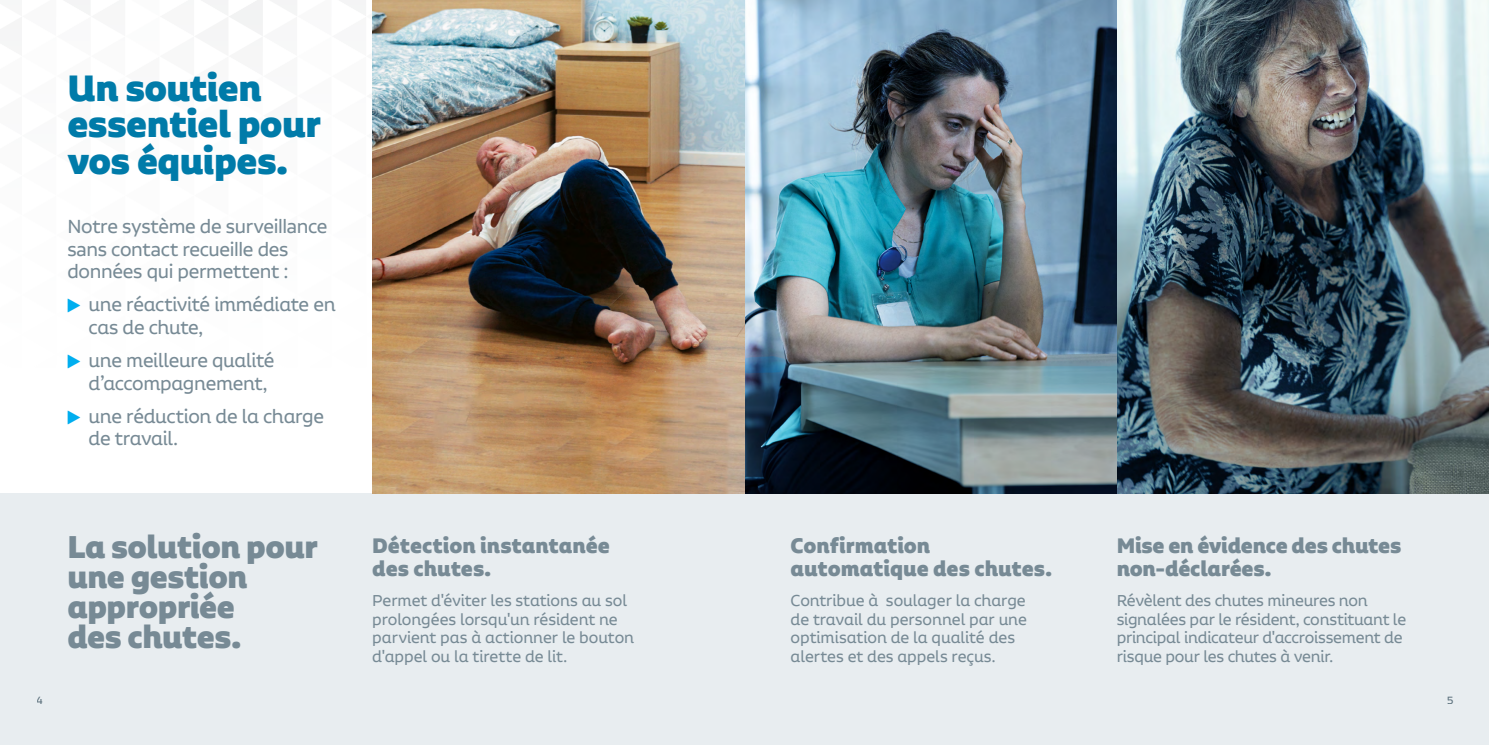
<style>
.page{position:relative;width:1489px;height:745px;background:#fff}
.page>*{position:absolute;margin:0;border:0;box-sizing:border-box;transform-origin:0 0}
.t1{font:900 43.62px/36.4px "Alvar Essential Alt";letter-spacing:-.015em;color:#007ba9}
.t2{font:900 37.5px/30px "Alvar Essential Alt";letter-spacing:-.015em;color:#778a95}
.t3{font:900 25px/22.5px "Alvar Essential Alt";letter-spacing:-.005em;color:#778a95}
.t4{font:22.5px/22.5px "Alvar Essential Alt";letter-spacing:-.015em;color:#778a95}
.t5{font:22.5px/22.5px "Alvar Essential";letter-spacing:-.015em;color:#778a95}
.t6{font:18.75px/18.8px "Alvar Essential Alt";letter-spacing:-.005em;color:#778a95}
.t7{font:12.5px "Alvar Essential Alt";color:#647883}
</style>
<div class="page">
<img style="left:0;top:0;width:1488px;height:744px">
<h1 class="t1" style="left:67px;top:69px;width:255px">Un soutien essentiel pour vos équipes.</h1>
<p class="t5" style="left:67px;top:215px;width:262px">Notre système de surveillance sans contact recueille des données qui permettent :</p>
<p class="t4" style="left:89px;top:293px;width:248px">une réactivité immédiate en cas de chute,</p>
<p class="t4" style="left:89px;top:348px;width:187px">une meilleure qualité d’accompagnement,</p>
<p class="t4" style="left:89px;top:404px;width:237px">une réduction de la charge de travail.</p>
<h2 class="t2" style="left:67px;top:530px;width:252px">La solution pour une gestion appropriée<br>des chutes.</h2>
<h3 class="t3" style="left:372px;top:533px;width:239px">Détection instantanée des chutes.</h3>
<p class="t6" style="left:372px;top:590px;width:263px">Permet d'éviter les stations au sol prolongées lorsqu'un résident ne parvient pas à actionner le bouton d'appel ou la tirette de lit.</p>
<h3 class="t3" style="left:790px;top:533px;width:263px">Confirmation automatique des chutes.</h3>
<p class="t6" style="left:790px;top:590px;width:238px">Contribue à soulager la charge de travail du personnel par une optimisation de la qualité des alertes et des appels reçus.</p>
<h3 class="t3" style="left:1116px;top:533px;width:286px">Mise en évidence des chutes non-déclarées.</h3>
<p class="t6" style="left:1116px;top:590px;width:291px">Révèlent des chutes mineures non signalées par le résident, constituant le principal indicateur d'accroissement de risque pour les chutes à venir.</p>
<p class="t7" style="left:37px;top:692px;width:8px">4</p>
<p class="t7" style="left:1446px;top:692px;width:8px">5</p>
</div>
